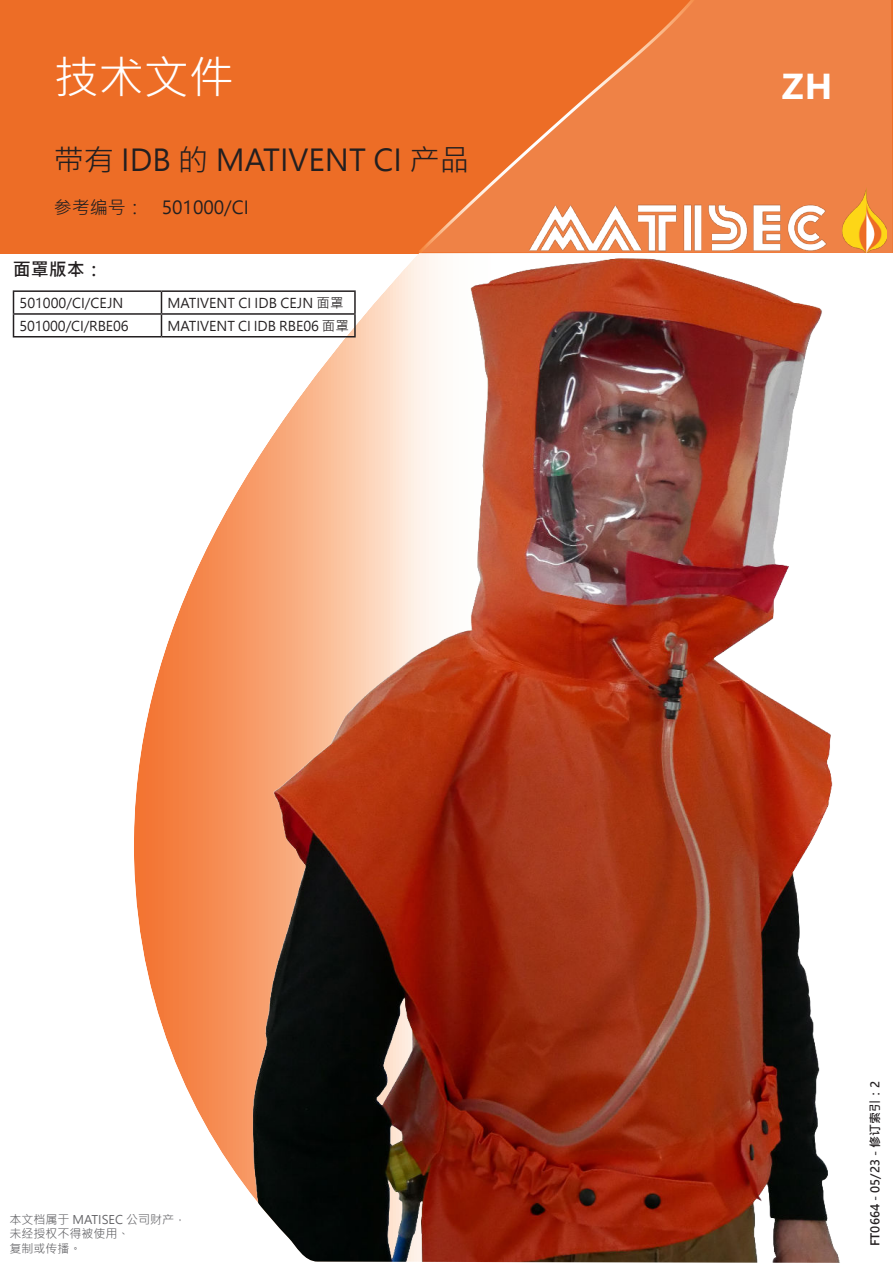
<style>
.page{position:relative;width:893px;height:1263px;background:#fff}
.page>*{position:absolute;margin:0;border:0;box-sizing:border-box;transform-origin:0 0}
.t1{font:45px "Microsoft Jheng Hei UI Regular";color:#fff}
.t2{font:700 36px "Segoe UI";color:#fff}
.t3{font:30px "Microsoft Jheng Hei UI Regular";color:#231f20}
.t4{font:18px "Microsoft Jheng Hei UI Regular";color:#231f20}
.t5{font:18px "Microsoft Jheng Hei UI Bold";color:#231f20}
.t6{font:13.5px "Microsoft Jheng Hei UI Regular";color:#231f20}
.t7{font:12px/14.4px "Microsoft Jheng Hei UI Regular";color:#636366}
.t8{font:12px "Microsoft Jheng Hei UI Bold";color:#231f20}
</style>
<div class="page">
<div style="left:0;top:0;width:893px;height:253px;background:#ed6d26"></div>
<div style="left:704px;top:0;width:189px;height:253px;background:#ef8246"></div>
<svg style="left:419px;top:0;width:285px;height:253px"></svg>
<img style="left:530px;top:187px;width:356px;height:66px">
<svg style="left:129px;top:253px;width:124px;height:943px"></svg>
<img style="left:253px;top:253px;width:587px;height:1010px">
<hr style="left:13px;top:290px;width:148px;height:2px;background:#231f20">
<hr style="left:161px;top:290px;width:195px;height:2px;background:#231f20">
<hr style="left:354px;top:292px;width:2px;height:21px;background:#231f20">
<hr style="left:13px;top:313px;width:148px;height:2px;background:#231f20">
<svg style="left:13px;top:292px;width:1px;height:44px"></svg>
<hr style="left:161px;top:313px;width:195px;height:2px;background:#231f20">
<svg style="left:161px;top:292px;width:1px;height:44px"></svg>
<hr style="left:354px;top:315px;width:2px;height:21px;background:#231f20">
<hr style="left:13px;top:336px;width:148px;height:1px;background:#231f20">
<hr style="left:161px;top:336px;width:195px;height:1px;background:#231f20">
<h1 class="t1" style="left:54px;top:49px;width:182px">技术文件</h1>
<h3 class="t3" style="left:54px;top:141px;width:417px">带有 IDB 的 MATIVENT CI 产品</h3>
<h3 class="t4" style="left:54px;top:196px;width:197px">参考编号： 501000/CI</h3>
<h3 class="t5" style="left:13px;top:258px;width:91px">面罩版本：</h3>
<p class="t6" style="left:20px;top:295px;width:105px">501000/CI/CEJN</p>
<p class="t6" style="left:167px;top:295px;width:178px">MATIVENT CI IDB CEJN 面罩</p>
<p class="t6" style="left:20px;top:317px;width:111px">501000/CI/RBE06</p>
<p class="t6" style="left:167px;top:317px;width:183px">MATIVENT CI IDB RBE06 面罩</p>
<p class="t7" style="left:10px;top:1212px;width:178px">本文档属于 MATISEC 公司财产，未经授权不得被使用、<br>复制或传播。</p>
<h2 class="t2" style="left:782px;top:66px;width:52px">ZH</h2>
<p class="t8" style="left:868px;top:1246px;width:167px;rotate:-90deg">FT0664 - 05/23 - 修订索引：2</p>
</div>
